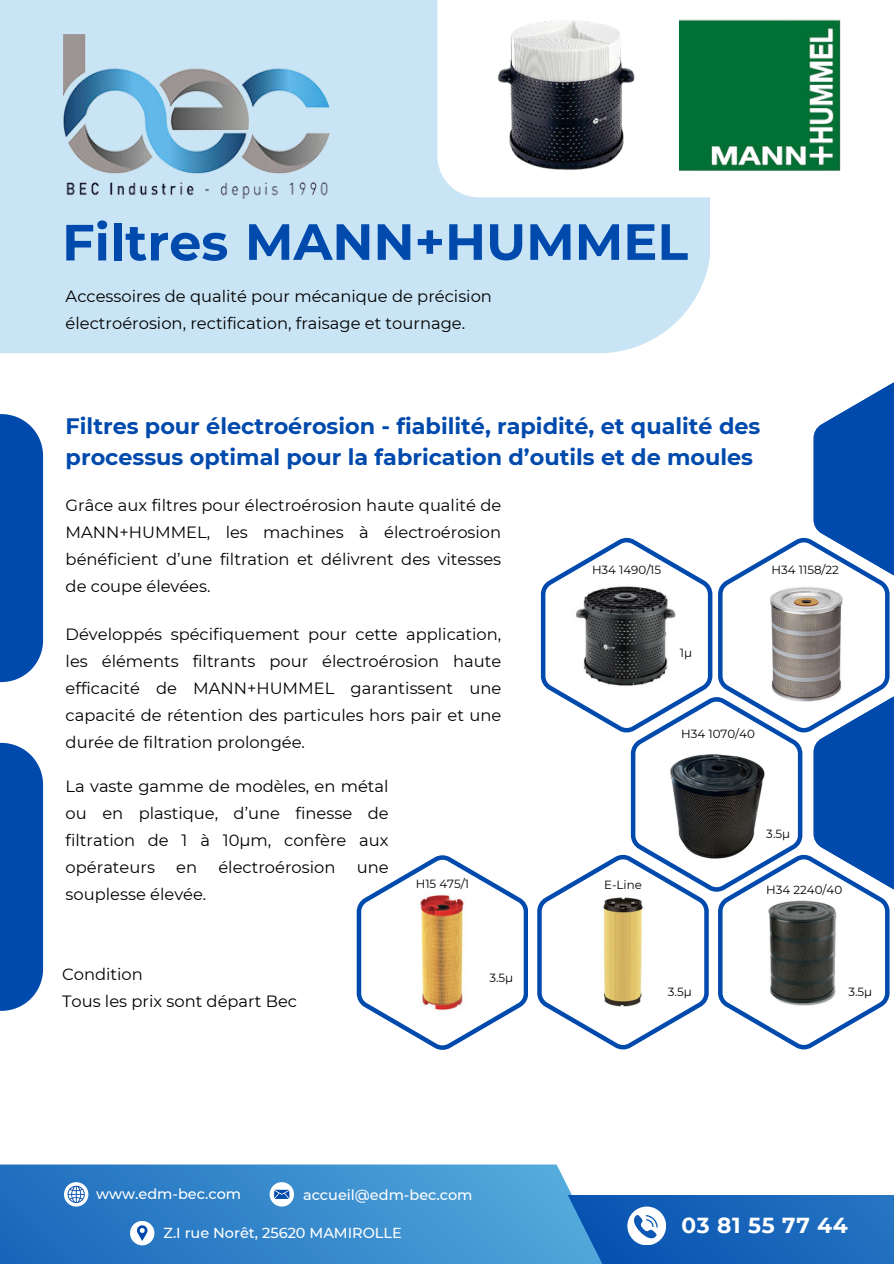
<style>
.page{position:relative;width:894px;height:1264px;background:#fff}
.page>*{position:absolute;margin:0;border:0;box-sizing:border-box;transform-origin:0 0}
.t1{font:700 50.85px "Montserrat";color:#004aad}
.t2{font:700 22.35px/30.3px "Montserrat";color:#004aad}
.t3{font:700 21.75px "Montserrat";letter-spacing:.03em;color:#fff}
.t4{font:16.35px/27px "Montserrat";color:#000;text-align:justify}
.t5{font:500 14.55px "Montserrat";color:#fff}
.t6{font:11.85px "Montserrat";color:#000}
</style>
<div class="page">
<div style="left:0;top:414px;width:43px;height:268px;background:#004aad"></div>
<div style="left:0;top:743px;width:43px;height:267px;background:#004aad"></div>
<div style="left:0;top:0;width:709px;height:353px;background:#c9e4f4"></div>
<img style="left:64px;top:35px;width:265px;height:163px">
<svg style="left:356px;top:855px;width:171px;height:195px"></svg>
<img style="left:362px;top:862px;width:160px;height:180px">
<svg style="left:537px;top:383px;width:356px;height:667px"></svg>
<img style="left:566px;top:895px;width:113px;height:114px">
<img style="left:668px;top:752px;width:98px;height:107px">
<img style="left:766px;top:585px;width:77px;height:118px">
<div style="left:437px;top:0;width:272px;height:197px;background:#fff"></div>
<img style="left:679px;top:18px;width:162px;height:157px">
<img style="left:475px;top:8px;width:181px;height:179px">
<svg style="left:0;top:1164px;width:572px;height:99px;background:#3586ca"></svg>
<svg style="left:64px;top:1182px;width:24px;height:24px"></svg>
<svg style="left:130px;top:1220px;width:24px;height:25px"></svg>
<svg style="left:269px;top:1182px;width:25px;height:24px"></svg>
<svg style="left:441px;top:1195px;width:452px;height:68px;background:#2d7bc4"></svg>
<h1 class="t1" style="left:62px;top:205px;width:627px">Filtres MANN+HUMMEL</h1>
<p class="t4" style="left:66px;top:282px;width:428px">Accessoires de qualité pour mécanique de précision électroérosion, rectification, fraisage et tournage.</p>
<h2 class="t2" style="left:66px;top:410px;width:696px">Filtres pour électroérosion - fiabilité, rapidité, et qualité des processus optimal pour la fabrication d’outils et de moules</h2>
<p class="t4" style="left:66px;top:491px;width:437px">Grâce aux filtres pour électroérosion haute qualité de MANN+HUMMEL, les machines à électroérosion bénéficient d’une filtration et délivrent des vitesses de coupe élevées.</p>
<p class="t4" style="left:66px;top:620px;width:437px">Développés spécifiquement pour cette application, les éléments filtrants pour électroérosion haute efficacité de MANN+HUMMEL garantissent une capacité de rétention des particules hors pair et une durée de filtration prolongée.</p>
<p class="t4" style="left:66px;top:772px;width:324px">La vaste gamme de modèles, en métal ou en plastique, d’une finesse de filtration de 1 à 10μm, confère aux opérateurs</p>
<p class="t4" style="left:176px;top:853px;width:22px">en</p>
<p class="t4" style="left:218px;top:853px;width:118px">électroérosion</p>
<p class="t4" style="left:356px;top:853px;width:33px">une</p>
<p class="t4" style="left:66px;top:880px;width:142px">souplesse élevée.</p>
<p class="t4" style="left:62px;top:960px;width:236px">Condition<br>Tous les prix sont départ Bec</p>
<p class="t6" style="left:415px;top:875px;width:55px">H15 475/1</p>
<p class="t6" style="left:489px;top:969px;width:25px">3.5μ</p>
<p class="t5" style="left:96px;top:1183px;width:146px">www.edm-bec.com</p>
<p class="t5" style="left:163px;top:1223px;width:240px">Z.I rue Norêt, 25620 MAMIROLLE</p>
<p class="t5" style="left:303px;top:1184px;width:171px">accueil@edm-bec.com</p>
<p class="t6" style="left:592px;top:562px;width:71px">H34 1490/15</p>
<p class="t6" style="left:771px;top:562px;width:69px">H34 1158/22</p>
<p class="t6" style="left:679px;top:644px;width:14px">1μ</p>
<p class="t6" style="left:681px;top:725px;width:75px">H34 1070/40</p>
<p class="t6" style="left:766px;top:826px;width:25px">3.5μ</p>
<p class="t6" style="left:604px;top:876px;width:39px">E-Line</p>
<p class="t6" style="left:766px;top:882px;width:77px">H34 2240/40</p>
<p class="t6" style="left:667px;top:983px;width:25px">3.5μ</p>
<p class="t6" style="left:848px;top:983px;width:25px">3.5μ</p>
<h3 class="t3" style="left:681px;top:1209px;width:168px">03 81 55 77 44</h3>
</div>
